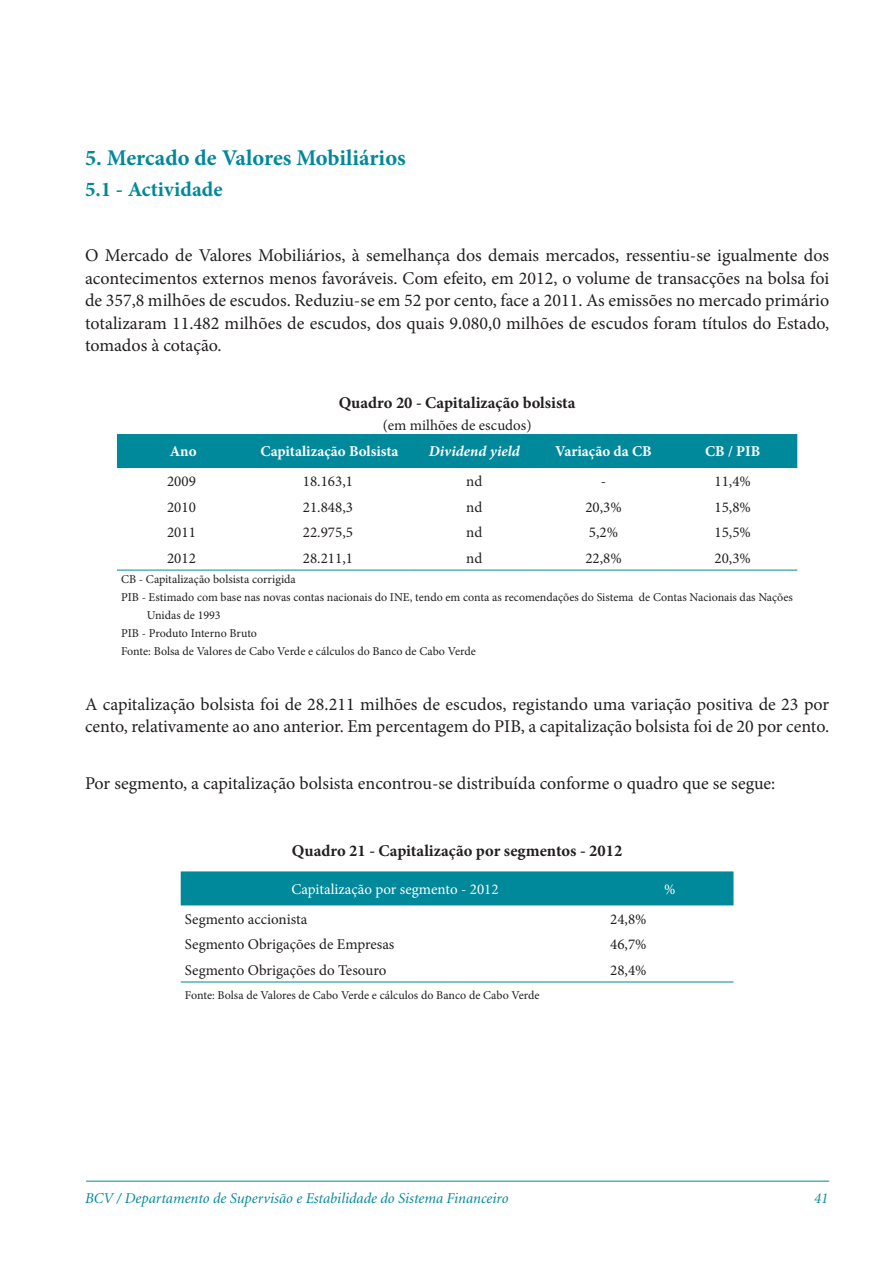
<style>
.page{position:relative;width:893px;height:1263px;background:#fff}
.page>*{position:absolute;margin:0;border:0;box-sizing:border-box;transform-origin:0 0}
.t1{font:700 22.5px "Minion Pro";color:#00889b}
.t2{font:700 21px "Minion Pro";letter-spacing:.005em;color:#00889b}
.t3{font:18px/22.5px "Minion Pro";color:#231f20;text-align:justify}
.t4{font:700 16.5px "Minion Pro";color:#231f20}
.t5{font:15px "Minion Pro";color:#231f20}
.t6{font:italic 15px "Minion";color:#00889b}
.t7{font:700 15px "Minion Pro";color:#fff}
.t8{font:15px "Minion Pro";color:#fff}
.t9{font:italic 700 15px "Minion Pro";letter-spacing:.005em;color:#fff}
.t10{font:12px/18px "Minion Pro";color:#231f20}
</style>
<div class="page">
<hr style="left:86px;top:1181px;width:743px;height:1px;background:#00889b">
<div style="left:117px;top:434px;width:680px;height:34px;background:#00889b"></div>
<hr style="left:117px;top:570px;width:129px;height:1px;background:#00889b">
<hr style="left:246px;top:570px;width:164px;height:1px;background:#00889b">
<hr style="left:410px;top:570px;width:129px;height:1px;background:#00889b">
<hr style="left:539px;top:570px;width:129px;height:1px;background:#00889b">
<hr style="left:668px;top:570px;width:129px;height:1px;background:#00889b">
<div style="left:181px;top:871px;width:552px;height:34px;background:#00889b"></div>
<hr style="left:181px;top:982px;width:425px;height:1px;background:#00889b">
<hr style="left:606px;top:982px;width:127px;height:1px;background:#00889b">
<p class="t1" style="left:85px;top:142px;width:322px">5. Mercado de Valores Mobiliários</p>
<p class="t2" style="left:85px;top:175px;width:139px">5.1 - Actividade</p>
<p class="t3" style="left:85px;top:244px;width:746px">O Mercado de Valores Mobiliários, à semelhança dos demais mercados, ressentiu-se igualmente dos acontecimentos externos menos favoráveis. Com efeito, em 2012, o volume de transacções na bolsa foi de 357,8 milhões de escudos. Reduziu-se em 52 por cento, face a 2011. As emissões no mercado primário totalizaram 11.482 milhões de escudos, dos quais 9.080,0 milhões de escudos foram títulos do Estado, tomados à cotação.</p>
<p class="t4" style="left:339px;top:391px;width:238px">Quadro 20 - Capitalização bolsista</p>
<p class="t5" style="left:383px;top:415px;width:150px">(em milhões de escudos)</p>
<p class="t7" style="left:170px;top:441px;width:28px">Ano</p>
<p class="t7" style="left:260px;top:441px;width:140px">Capitalização Bolsista</p>
<p class="t9" style="left:429px;top:441px;width:93px">Dividend yield</p>
<p class="t7" style="left:555px;top:441px;width:98px">Variação da CB</p>
<p class="t7" style="left:705px;top:441px;width:57px">CB / PIB</p>
<p class="t5" style="left:167px;top:471px;width:30px">2009</p>
<p class="t5" style="left:303px;top:471px;width:52px">18.163,1</p>
<p class="t5" style="left:466px;top:471px;width:18px">nd</p>
<p class="t5" style="left:601px;top:471px;width:7px">-</p>
<p class="t5" style="left:714px;top:471px;width:38px">11,4%</p>
<p class="t5" style="left:167px;top:497px;width:30px">2010</p>
<p class="t5" style="left:303px;top:497px;width:52px">21.848,3</p>
<p class="t5" style="left:466px;top:497px;width:18px">nd</p>
<p class="t5" style="left:585px;top:497px;width:38px">20,3%</p>
<p class="t5" style="left:714px;top:497px;width:38px">15,8%</p>
<p class="t5" style="left:167px;top:522px;width:30px">2011</p>
<p class="t5" style="left:303px;top:522px;width:52px">22.975,5</p>
<p class="t5" style="left:466px;top:522px;width:18px">nd</p>
<p class="t5" style="left:589px;top:522px;width:31px">5,2%</p>
<p class="t5" style="left:714px;top:522px;width:38px">15,5%</p>
<p class="t5" style="left:167px;top:548px;width:30px">2012</p>
<p class="t5" style="left:303px;top:548px;width:52px">28.211,1</p>
<p class="t5" style="left:466px;top:548px;width:18px">nd</p>
<p class="t5" style="left:585px;top:548px;width:38px">22,8%</p>
<p class="t5" style="left:714px;top:548px;width:38px">20,3%</p>
<p class="t10" style="left:121px;top:570px;width:176px">CB - Capitalização bolsista corrigida</p>
<p class="t10" style="left:147px;top:588px;width:648px;text-indent:-26px">PIB - Estimado com base nas novas contas nacionais do INE, tendo em conta as recomendações do Sistema de Contas Nacionais das Nações<br>Unidas de 1993</p>
<p class="t10" style="left:121px;top:624px;width:137px">PIB - Produto Interno Bruto</p>
<p class="t10" style="left:121px;top:642px;width:356px">Fonte: Bolsa de Valores de Cabo Verde e cálculos do Banco de Cabo Verde</p>
<p class="t3" style="left:85px;top:693px;width:746px">A capitalização bolsista foi de 28.211 milhões de escudos, registando uma variação positiva de 23 por cento, relativamente ao ano anterior. Em percentagem do PIB, a capitalização bolsista foi de 20 por cento.</p>
<p class="t3" style="left:85px;top:772px;width:692px">Por segmento, a capitalização bolsista encontrou-se distribuída conforme o quadro que se segue:</p>
<p class="t4" style="left:292px;top:839px;width:332px">Quadro 21 - Capitalização por segmentos - 2012</p>
<p class="t8" style="left:291px;top:879px;width:209px">Capitalização por segmento - 2012</p>
<p class="t8" style="left:664px;top:879px;width:13px">%</p>
<p class="t5" style="left:185px;top:909px;width:124px">Segmento accionista</p>
<p class="t5" style="left:610px;top:909px;width:38px">24,8%</p>
<p class="t5" style="left:185px;top:934px;width:211px">Segmento Obrigações de Empresas</p>
<p class="t5" style="left:610px;top:934px;width:38px">46,7%</p>
<p class="t5" style="left:185px;top:960px;width:203px">Segmento Obrigações do Tesouro</p>
<p class="t5" style="left:610px;top:960px;width:38px">28,4%</p>
<p class="t10" style="left:185px;top:986px;width:356px">Fonte: Bolsa de Valores de Cabo Verde e cálculos do Banco de Cabo Verde</p>
<p class="t6" style="left:85px;top:1190px;width:425px">BCV / Departamento de Supervisão e Estabilidade do Sistema Financeiro</p>
<p class="t6" style="left:814px;top:1190px;width:16px">41</p>
</div>
